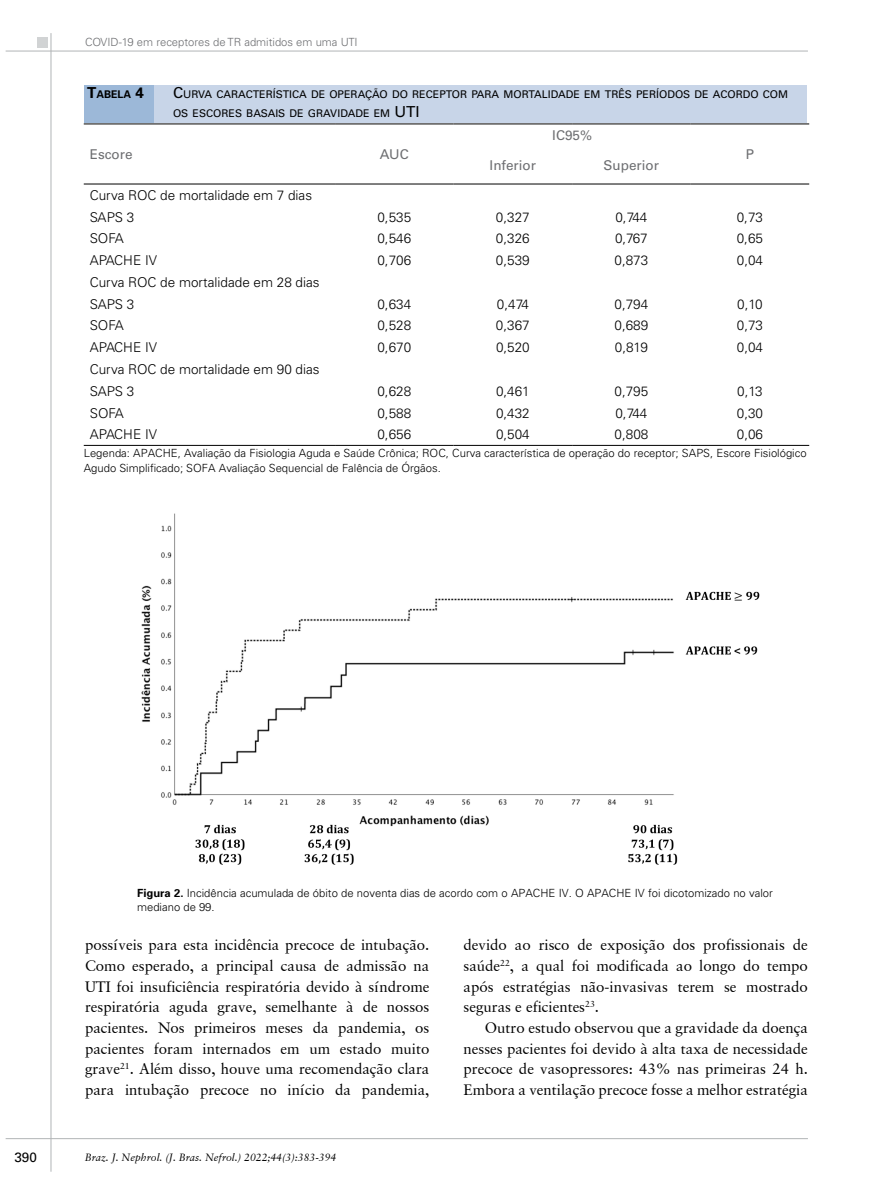
<style>
.page{position:relative;width:893px;height:1191px;background:#fff}
.page>*{position:absolute;margin:0;border:0;box-sizing:border-box;transform-origin:0 0}
.t1{font:15px/20.7px "Garamond Retrospective S Si";color:#000;text-align:justify}
.t2{font:300 13.5px/21.8px "Univers LT Std";color:#000}
.t3{font:13.5px "Univers LT Std";color:#6d6e71}
.t4{font:13.5px "Univers LT Std";color:#000}
.t5{font:300 11.25px/14.2px "Univers LT Std";color:#000}
.t6{font:300 11.25px "Univers LT Std";color:#6d6e71}
.t7{font:10.65px "Univers LT Std";color:#000}
.t8{font:italic 10.5px "Garamond Retrospective S Si";color:#000}
.s1{font-family:"Univers 65 Bold";font-size:15.15px}
.s2{font-family:"Univers 65 Bold"}
.s3{font-size:15.15px}
.s4{font-family:"Univers 65 Bold";font-weight:400}
</style>
<div class="page">
<div style="left:37px;top:37px;width:11px;height:11px;background:#d1d3d4"></div>
<hr style="left:6px;top:51px;width:802px;height:1px;background:#b1b4b6">
<hr style="left:51px;top:33px;width:1px;height:1138px;background:#b1b4b6">
<hr style="left:6px;top:1138px;width:802px;height:1px;background:#b1b4b6">
<div style="left:84px;top:85px;width:723px;height:38px;background:#c8d5e8"></div>
<div style="left:84px;top:85px;width:70px;height:38px;background:#9cb8d8"></div>
<hr style="left:84px;top:124px;width:251px;height:1px;background:#000">
<hr style="left:335px;top:124px;width:119px;height:1px;background:#000">
<hr style="left:454px;top:124px;width:118px;height:1px;background:#000">
<hr style="left:572px;top:124px;width:119px;height:1px;background:#000">
<hr style="left:691px;top:124px;width:118px;height:1px;background:#000">
<hr style="left:84px;top:184px;width:251px;height:1px;background:#000">
<hr style="left:335px;top:184px;width:119px;height:1px;background:#000">
<hr style="left:454px;top:184px;width:118px;height:1px;background:#000">
<hr style="left:572px;top:184px;width:119px;height:1px;background:#000">
<hr style="left:691px;top:184px;width:118px;height:1px;background:#000">
<hr style="left:84px;top:445px;width:251px;height:1px;background:#000">
<hr style="left:335px;top:445px;width:119px;height:1px;background:#000">
<hr style="left:454px;top:445px;width:118px;height:1px;background:#000">
<hr style="left:572px;top:445px;width:119px;height:1px;background:#000">
<hr style="left:691px;top:445px;width:118px;height:1px;background:#000">
<img style="left:141px;top:513px;width:619px;height:352px">
<p class="t6" style="left:85px;top:36px;width:274px">COVID-19 em receptores de TR admitidos em uma UTI</p>
<p class="t7" style="left:87px;top:88px;width:472px"><span class="s1">T</span><span class="s2">ABELA</span> <span class="s1">4</span> <span class="s3">C</span> URVA CARACTERÍSTICA DE OPERAÇÃO DO RECEPTOR PARA MORTALIDAD</p>
<p class="t7" style="left:573px;top:88px;width:216px">E EM TRÊS PERÍODOS DE ACORDO COM</p>
<p class="t7" style="left:173px;top:106px;width:176px">OS ESCORES BASAIS DE GRAVIDAD</p>
<p class="t7" style="left:363px;top:106px;width:40px">EEM<span class="s3">UTI</span></p>
<p class="t3" style="left:90px;top:146px;width:44px">Escore</p>
<p class="t3" style="left:380px;top:146px;width:30px">AUC</p>
<p class="t3" style="left:552px;top:127px;width:41px">IC95%</p>
<p class="t3" style="left:746px;top:146px;width:10px">P</p>
<p class="t3" style="left:490px;top:157px;width:48px">Inferior</p>
<p class="t3" style="left:604px;top:157px;width:57px">Superior</p>
<p class="t2" style="left:90px;top:184px;width:224px">Curva ROC de mortalidade em 7 dias<br>SAPS 3</p>
<p class="t2" style="left:377px;top:206px;width:35px">0,535</p>
<p class="t2" style="left:496px;top:206px;width:35px">0,327</p>
<p class="t2" style="left:615px;top:206px;width:33px">0,744</p>
<p class="t2" style="left:737px;top:206px;width:28px">0,73</p>
<p class="t2" style="left:90px;top:228px;width:35px">SOFA</p>
<p class="t2" style="left:377px;top:228px;width:35px">0,546</p>
<p class="t2" style="left:496px;top:228px;width:35px">0,326</p>
<p class="t2" style="left:615px;top:228px;width:34px">0,767</p>
<p class="t2" style="left:737px;top:228px;width:28px">0,65</p>
<p class="t2" style="left:90px;top:249px;width:69px">APACHE IV</p>
<p class="t2" style="left:377px;top:249px;width:35px">0,706</p>
<p class="t2" style="left:496px;top:249px;width:35px">0,539</p>
<p class="t2" style="left:614px;top:249px;width:35px">0,873</p>
<p class="t2" style="left:737px;top:249px;width:28px">0,04</p>
<p class="t2" style="left:90px;top:271px;width:231px">Curva ROC de mortalidade em 28 dias<br>SAPS 3</p>
<p class="t2" style="left:377px;top:293px;width:35px">0,634</p>
<p class="t2" style="left:497px;top:293px;width:33px">0,474</p>
<p class="t2" style="left:614px;top:293px;width:35px">0,794</p>
<p class="t2" style="left:737px;top:293px;width:27px">0,10</p>
<p class="t2" style="left:90px;top:315px;width:35px">SOFA</p>
<p class="t2" style="left:377px;top:315px;width:35px">0,528</p>
<p class="t2" style="left:496px;top:315px;width:35px">0,367</p>
<p class="t2" style="left:614px;top:315px;width:35px">0,689</p>
<p class="t2" style="left:737px;top:315px;width:28px">0,73</p>
<p class="t2" style="left:90px;top:336px;width:69px">APACHE IV</p>
<p class="t2" style="left:377px;top:336px;width:35px">0,670</p>
<p class="t2" style="left:496px;top:336px;width:35px">0,520</p>
<p class="t2" style="left:615px;top:336px;width:35px">0,819</p>
<p class="t2" style="left:737px;top:336px;width:28px">0,04</p>
<p class="t2" style="left:90px;top:358px;width:231px">Curva ROC de mortalidade em 90 dias<br>SAPS 3</p>
<p class="t2" style="left:377px;top:380px;width:35px">0,628</p>
<p class="t2" style="left:496px;top:380px;width:35px">0,461</p>
<p class="t2" style="left:614px;top:380px;width:35px">0,795</p>
<p class="t2" style="left:737px;top:380px;width:27px">0,13</p>
<p class="t2" style="left:90px;top:402px;width:35px">SOFA</p>
<p class="t2" style="left:377px;top:402px;width:35px">0,588</p>
<p class="t2" style="left:496px;top:402px;width:35px">0,432</p>
<p class="t2" style="left:615px;top:402px;width:33px">0,744</p>
<p class="t2" style="left:737px;top:402px;width:28px">0,30</p>
<p class="t2" style="left:90px;top:424px;width:69px">APACHE IV</p>
<p class="t2" style="left:377px;top:424px;width:35px">0,656</p>
<p class="t2" style="left:496px;top:424px;width:35px">0,504</p>
<p class="t2" style="left:615px;top:424px;width:35px">0,808</p>
<p class="t2" style="left:737px;top:424px;width:28px">0,06</p>
<p class="t5" style="left:84px;top:446px;width:724px">Legenda: APACHE, Avaliação da Fisiologia Aguda e Saúde Crônica; ROC, Curva característica de operação do receptor; SAPS, Escore Fisiológico<br>Agudo Simplificado; SOFA Avaliação Sequencial de Falência de Órgãos.</p>
<p class="t4" style="left:14px;top:1149px;width:24px">390</p>
<p class="t5" style="left:137px;top:886px;width:637px"><span class="s4">Figura 2.</span> Incidência acumulada de óbito de noventa dias de acordo com o APACHE IV. O APACHE IV foi dicotomizado no valor mediano de 99.</p>
<p class="t1" style="left:85px;top:934px;width:346px">possíveis para esta incidência precoce de intubação.<br>Como esperado, a principal causa de admissão na UTI foi insuficiência respiratória devido à síndrome respiratória aguda grave, semelhante à de nossos pacientes. Nos primeiros meses da pandemia, os pacientes foram internados em um estado muito grave<sup>21</sup>. Além disso, houve uma recomendação clara para intubação precoce no início da pandemia,</p>
<p class="t1" style="left:463px;top:934px;width:346px">devido ao risco de exposição dos profissionais de saúde<sup>22</sup>, a qual foi modificada ao longo do tempo após estratégias não-invasivas terem se mostrado seguras e eficientes<sup>23</sup>.</p>
<p class="t1" style="left:463px;top:1017px;width:346px;text-indent:21px">Outro estudo observou que a gravidade da doença nesses pacientes foi devido à alta taxa de necessidade precoce de vasopressores: 43% nas primeiras 24 h.<br>Embora a ventilação precoce fosse a melhor estratégia</p>
<p class="t8" style="left:85px;top:1151px;width:253px">Braz. J. Nephrol. (J. Bras. Nefrol.) 2022;44(3):383-394</p>
</div>
